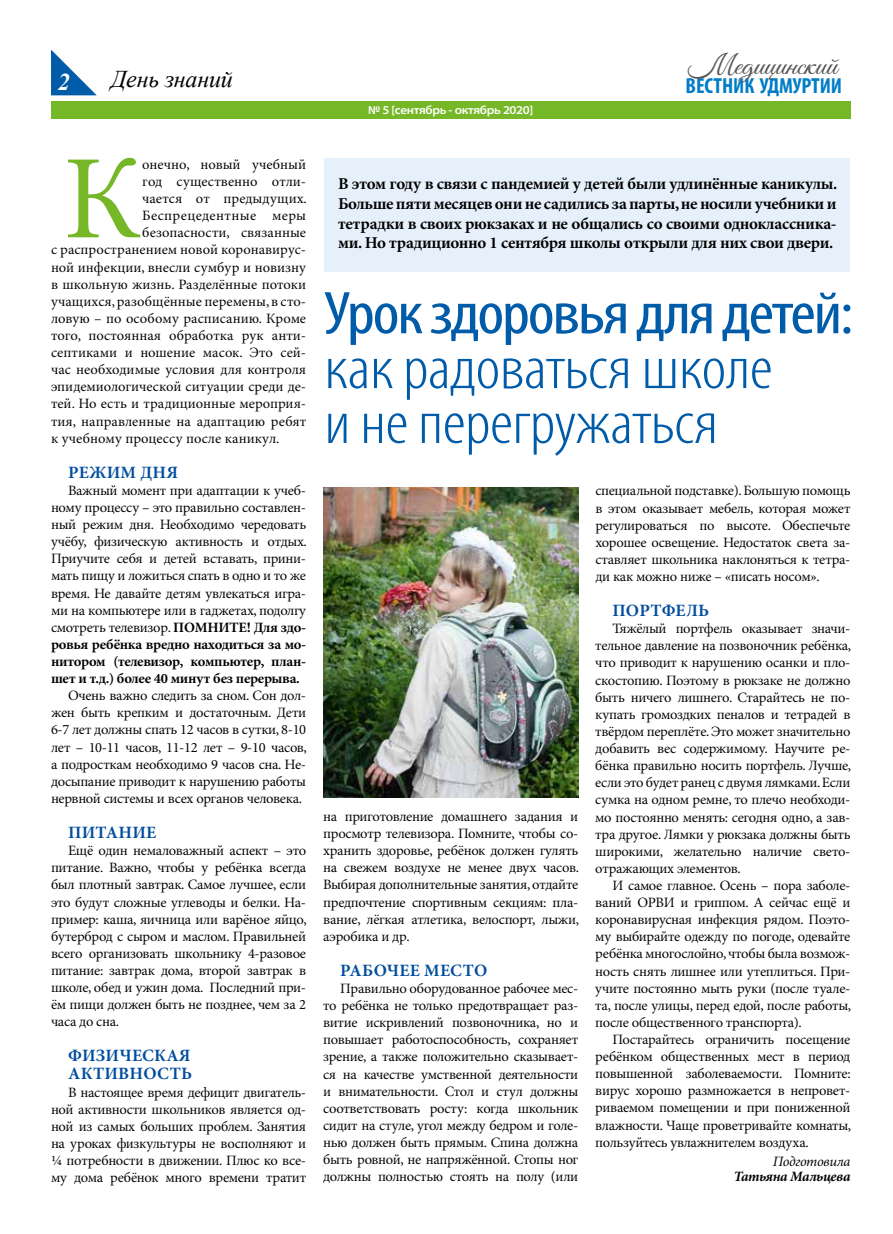
<style>
.page{position:relative;width:893px;height:1234px;background:#fff}
.page>*{position:absolute;margin:0;border:0;box-sizing:border-box;transform-origin:0 0}
.t1{font:119.25px "Minion Pro";color:#75b726}
.t2{font:300 condensed 60.75px/54.8px "Myriad Pro";letter-spacing:-.01em;color:#005ba9;scale:1.15 1}
.t3{font:condensed 60.75px "Myriad Pro";letter-spacing:-.03em;color:#005ba9;scale:1.15 1}
.t4{font:27.9px "Good Vibes Pro";color:#565655;scale:1.1 1}
.t5{font:italic 24px "Times New Roman";letter-spacing:-.01em;color:#000}
.t6{font:italic 700 24px "Times New Roman";color:#fff}
.t7{font:700 condensed 21.9px "Myriad Pro";letter-spacing:-.005em;color:#007dc6}
.t8{font:700 17.25px/18px "Minion Pro";letter-spacing:.01em;color:#004e9e}
.t9{font:700 16.5px/19.8px "Minion Pro";letter-spacing:-.025em;color:#000;text-align:justify}
.t10{font:14.25px/17.1px "Minion Pro";letter-spacing:-.015em;color:#000;text-align:justify}
.t11{font:14.25px "Minion Pro";letter-spacing:.025em;color:#000}
.t12{font:italic 700 14.25px "Minion Pro";letter-spacing:-.025em;color:#000}
.t13{font:italic 14.25px "Minion Pro";letter-spacing:-.025em;color:#000}
.t14{font:600 semi-expanded 12px "Myriad Pro";letter-spacing:-.025em;color:#fff}
.s1{font-weight:700}
</style>
<div class="page">
<svg style="left:51px;top:50px;width:46px;height:45px"></svg>
<div style="left:51px;top:101px;width:799px;height:17px;background:#75b726"></div>
<div style="left:324px;top:158px;width:526px;height:114px;background:#e5f0fb"></div>
<img style="left:323px;top:487px;width:255px;height:310px">
<h3 class="t6" style="left:58px;top:65px;width:13px">2</h3>
<h3 class="t5" style="left:111px;top:62px;width:123px">День знаний</h3>
<h1 class="t1" style="left:63px;top:128px;width:81px">К</h1>
<p class="t10" style="left:142px;top:156px;width:165px">онечно, новый учебный</p>
<p class="t10" style="left:142px;top:173px;width:165px">год существенно отли-</p>
<p class="t10" style="left:142px;top:190px;width:166px">чается от предыдущих.</p>
<p class="t11" style="left:142px;top:207px;width:165px">Беспрецедентные меры</p>
<p class="t10" style="left:142px;top:224px;width:165px">безопасности, связанные</p>
<p class="t10" style="left:51px;top:242px;width:257px">с распространением новой коронавирус-</p>
<p class="t10" style="left:51px;top:259px;width:257px">ной инфекции, внесли сумбур и новизну</p>
<p class="t10" style="left:51px;top:276px;width:257px">в школьную жизнь. Разделённые потоки</p>
<p class="t10" style="left:51px;top:293px;width:257px">учащихся, разобщённые перемены, в сто-</p>
<p class="t10" style="left:51px;top:310px;width:257px">ловую – по особому расписанию. Кроме</p>
<p class="t10" style="left:51px;top:327px;width:257px">того, постоянная обработка рук анти-</p>
<p class="t10" style="left:51px;top:344px;width:257px">септиками и ношение масок. Это сей-</p>
<p class="t10" style="left:51px;top:361px;width:257px">час необходимые условия для контроля</p>
<p class="t10" style="left:51px;top:378px;width:257px">эпидемиологической ситуации среди де-</p>
<p class="t10" style="left:51px;top:395px;width:257px">тей. Но есть и традиционные мероприя-</p>
<p class="t10" style="left:51px;top:413px;width:257px">тия, направленные на адаптацию ребят</p>
<p class="t10" style="left:51px;top:430px;width:230px">к учебному процессу после каникул.</p>
<p class="t8" style="left:68px;top:463px;width:112px">РЕЖИМ ДНЯ</p>
<p class="t10" style="left:51px;top:482px;width:257px;text-indent:17px">Важный момент при адаптации к учеб&shy;ному процессу – это правильно составлен&shy;ный режим дня. Необходимо чередовать учёбу, физическую активность и отдых.<br>Приучите себя и детей вставать, прини&shy;мать пищу и ложиться спать в одно и то же время. Не давайте детям увлекаться игра&shy;ми на компьютере или в гаджетах, подолгу смотреть телевизор. <span class="s1">ПОМНИТЕ! Для здо&shy;ровья ребёнка вредно находиться за мо&shy;нитором (телевизор, компьютер, план&shy;шет и т.д.) более 40 минут без перерыва.</span></p>
<p class="t10" style="left:51px;top:687px;width:257px;text-indent:17px">Очень важно следить за сном. Сон дол&shy;жен быть крепким и достаточным. Дети 6-7 лет должны спать 12 часов в сутки, 8-10 лет – 10-11 часов, 11-12 лет – 9-10 часов, а подросткам необходимо 9 часов сна. Не&shy;досыпание приводит к нарушению работы нервной системы и всех органов человека.</p>
<p class="t8" style="left:68px;top:823px;width:90px">ПИТАНИЕ</p>
<p class="t10" style="left:51px;top:842px;width:257px;text-indent:17px">Ещё один немаловажный аспект – это питание. Важно, чтобы у ребёнка всегда был плотный завтрак. Самое лучшее, если это будут сложные углеводы и белки. На&shy;пример: каша, яичница или варёное яйцо, бутерброд с сыром и маслом. Правильней всего организовать школьнику 4-разовое питание: завтрак дома, второй завтрак в школе, обед и ужин дома. Последний при&shy;ём пищи должен быть не позднее, чем за 2 часа до сна.</p>
<p class="t8" style="left:68px;top:1047px;width:125px">ФИЗИЧЕСКАЯ<br>АКТИВНОСТЬ</p>
<p class="t10" style="left:51px;top:1083px;width:257px;text-indent:17px">В настоящее время дефицит двигатель&shy;ной активности школьников является од&shy;ной из самых больших проблем. Занятия на уроках физкультуры не восполняют и ¼ потребности в движении. Плюс ко все&shy;му дома ребёнок много времени тратит</p>
<p class="t14" style="left:368px;top:103px;width:167px">№ 5 [сентябрь - октябрь 2020]</p>
<h3 class="t4" style="left:688px;top:48px;width:137px">Медицинский</h3>
<h3 class="t7" style="left:686px;top:74px;width:158px">ВЕСТНИК УДМУРТИИ</h3>
<p class="t9" style="left:338px;top:174px;width:501px">В этом году в связи с пандемией у детей были удлинённые каникулы.<br>Больше пяти месяцев они не садились за парты, не носили учебники и тетрадки в своих рюкзаках и не общались со своими одноклассника&shy;ми. Но традиционно 1 сентября школы открыли для них свои двери.</p>
<h2 class="t3" style="left:324px;top:280px;width:462px">Урок здоровья для детей:</h2>
<h2 class="t2" style="left:324px;top:342px;width:391px">как радоваться школе и не перегружаться</h2>
<p class="t10" style="left:323px;top:808px;width:257px">на приготовление домашнего задания и просмотр телевизора. Помните, чтобы со&shy;хранить здоровье, ребёнок должен гулять на свежем воздухе не менее двух часов.<br>Выбирая дополнительные занятия, отдайте предпочтение спортивным секциям: пла&shy;вание, лёгкая атлетика, велоспорт, лыжи, аэробика и др.</p>
<p class="t8" style="left:340px;top:961px;width:149px">РАБОЧЕЕ МЕСТО</p>
<p class="t10" style="left:323px;top:980px;width:257px;text-indent:17px">Правильно оборудованное рабочее мес&shy;то ребёнка не только предотвращает раз&shy;витие искривлений позвоночника, но и повышает работоспособность, сохраняет зрение, а также положительно сказывает&shy;ся на качестве умственной деятельности и внимательности. Стол и стул должны соответствовать росту: когда школьник сидит на стуле, угол между бедром и голе&shy;нью должен быть прямым. Спина должна быть ровной, не напряжённой. Стопы ног должны полностью стоять на полу (или</p>
<p class="t10" style="left:595px;top:482px;width:257px">специальной подставке). Большую помощь в этом оказывает мебель, которая может регулироваться по высоте. Обеспечьте хорошее освещение. Недостаток света за&shy;ставляет школьника наклоняться к тетра&shy;ди как можно ниже – «писать носом».</p>
<p class="t8" style="left:612px;top:602px;width:98px">ПОРТФЕЛЬ</p>
<p class="t10" style="left:595px;top:620px;width:257px;text-indent:17px">Тяжёлый портфель оказывает значи&shy;тельное давление на позвоночник ребёнка, что приводит к нарушению осанки и пло&shy;скостопию. Поэтому в рюкзаке не должно быть ничего лишнего. Старайтесь не по&shy;купать громоздких пеналов и тетрадей в твёрдом переплёте. Это может значительно добавить вес содержимому. Научите ре&shy;бёнка правильно носить портфель. Лучше, если это будет ранец с двумя лямками. Если сумка на одном ремне, то плечо необходи&shy;мо постоянно менять: сегодня одно, а зав&shy;тра другое. Лямки у рюкзака должны быть широкими, желательно наличие свето&shy;отражающих элементов.</p>
<p class="t10" style="left:595px;top:877px;width:257px;text-indent:17px">И самое главное. Осень – пора заболе&shy;ваний ОРВИ и гриппом. А сейчас ещё и коронавирусная инфекция рядом. Поэто&shy;му выбирайте одежду по погоде, одевайте ребёнка многослойно, чтобы была возмож&shy;ность снять лишнее или утеплиться. При&shy;учите постоянно мыть руки (после туале&shy;та, после улицы, перед едой, после работы, после общественного транспорта).</p>
<p class="t10" style="left:595px;top:1030px;width:257px;text-indent:17px">Постарайтесь ограничить посещение ребёнком общественных мест в период повышенной заболеваемости. Помните: вирус хорошо размножается в непровет&shy;риваемом помещении и при пониженной влажности. Чаще проветривайте комнаты, пользуйтесь увлажнителем воздуха.</p>
<p class="t13" style="left:773px;top:1152px;width:79px">Подготовила</p>
<p class="t12" style="left:734px;top:1166px;width:118px">Татьяна Мальцева</p>
</div>
